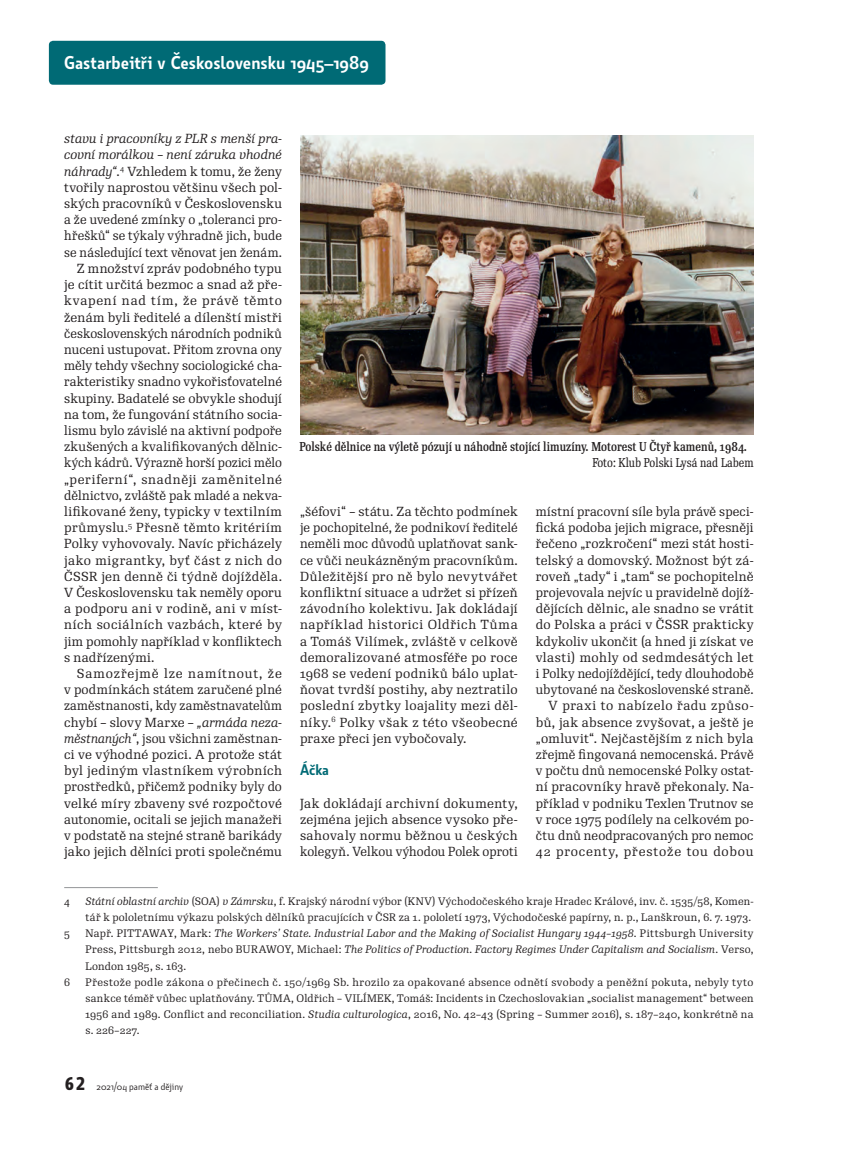
<style>
.page{position:relative;width:858px;height:1149px;background:#fff}
.page>*{position:absolute;margin:0;border:0;box-sizing:border-box;transform-origin:0 0}
.t1{font:600 18px "Botanika Std";color:#fff}
.t2{font:600 15px "Botanika Std";color:#006a75}
.t3{font:12.75px/16.2px "Re Public Std";letter-spacing:.015em;color:#231f20;text-align:justify}
.t4{font:12.75px "Re Public Std";letter-spacing:.015em;color:#231f20;scale:.96 1}
.t5{font:12.75px "Re Public Std";letter-spacing:.015em;color:#231f20;scale:.95 1}
.t6{font:12.75px "Re Public Std";letter-spacing:.045em;color:#231f20}
.t7{font:italic 12.75px "Re Public Std";letter-spacing:.01em;color:#231f20}
.t8{font:12.75px "Re Public Std";letter-spacing:.04em;color:#231f20}
.t9{font:12.75px "Re Public Std";letter-spacing:.035em;color:#231f20}
.t10{font:12.75px "Re Public Std";letter-spacing:.055em;color:#231f20}
.t11{font:12.75px "Re Public Std";letter-spacing:.065em;color:#231f20}
.t12{font:500 12.45px "Re Public Std Cond";color:#231f20}
.t13{font:12.45px "Re Public Std Cond";color:#231f20}
.t14{font:10.5px/16.2px "Re Public Std";letter-spacing:.02em;color:#231f20}
.t15{font:italic 10.5px/16.2px "Re Public Std";letter-spacing:.015em;color:#231f20;text-align:justify}
.t16{font:9.75px "Botanika Std";color:#231f20}
.s1{font-style:italic}
.s2{font-style:normal}
.s3{font-family:"Botanika Mono";font-weight:700;font-size:18px}
</style>
<div class="page">
<div style="left:49px;top:41px;width:336px;height:44px;background:#006a75;border-radius:4px"></div>
<hr style="left:64px;top:887px;width:94px;height:1px;background:#939598">
<img style="left:300px;top:135px;width:453px;height:300px">
<h1 class="t1" style="left:64px;top:51px;width:306px">Gastarbeitři v Československu 1945–1989</h1>
<p class="t7" style="left:64px;top:131px;width:219px">stavu i pracovníky z PLR s menší pra-</p>
<p class="t7" style="left:64px;top:147px;width:219px">covní morálkou – není záruka vhodné</p>
<p class="t3" style="left:64px;top:163px;width:219px"><span class="s1">náhrady“</span>.<sup>4</sup> Vzhledem k tomu, že ženy</p>
<p class="t3" style="left:64px;top:179px;width:219px">tvořily naprostou většinu všech pol-</p>
<p class="t3" style="left:64px;top:196px;width:219px">ských pracovníků v Československu</p>
<p class="t4" style="left:64px;top:212px;width:228px">a že uvedené zmínky o „toleranci pro-</p>
<p class="t4" style="left:64px;top:228px;width:228px">hřešků“ se týkaly výhradně jich, bude</p>
<p class="t4" style="left:64px;top:244px;width:228px">se následující text věnovat jen ženám.</p>
<p class="t3" style="left:77px;top:260px;width:206px">Z množství zpráv podobného typu</p>
<p class="t3" style="left:64px;top:277px;width:219px">je cítit určitá bezmoc a snad až pře-</p>
<p class="t10" style="left:64px;top:293px;width:219px">kvapení nad tím, že právě těmto</p>
<p class="t3" style="left:64px;top:309px;width:219px">ženám byli ředitelé a dílenští mistři</p>
<p class="t4" style="left:64px;top:325px;width:228px">československých národních podniků</p>
<p class="t3" style="left:64px;top:341px;width:219px">nuceni ustupovat. Přitom zrovna ony</p>
<p class="t3" style="left:64px;top:358px;width:219px">měly tehdy všechny sociologické cha-</p>
<p class="t3" style="left:64px;top:374px;width:219px">rakteristiky snadno vykořisťovatelné</p>
<p class="t3" style="left:64px;top:390px;width:219px">skupiny. Badatelé se obvykle shodují</p>
<p class="t3" style="left:64px;top:406px;width:219px">na tom, že fungování státního socia-</p>
<p class="t3" style="left:64px;top:422px;width:219px">lismu bylo závislé na aktivní podpoře</p>
<p class="t3" style="left:64px;top:439px;width:219px">zkušených a kvalifikovaných dělnic-</p>
<p class="t5" style="left:64px;top:455px;width:231px">kých kádrů. Výrazně horší pozici mělo</p>
<p class="t6" style="left:64px;top:471px;width:219px">„periferní“, snadněji zaměnitelné</p>
<p class="t3" style="left:64px;top:487px;width:219px">dělnictvo, zvláště pak mladé a nekva-</p>
<p class="t3" style="left:64px;top:503px;width:219px">lifikované ženy, typicky v textilním</p>
<p class="t3" style="left:64px;top:520px;width:219px">průmyslu.<sup>5</sup> Přesně těmto kritériím</p>
<p class="t3" style="left:64px;top:536px;width:219px">Polky vyhovovaly. Navíc přicházely</p>
<p class="t6" style="left:64px;top:552px;width:219px">jako migrantky, byť část z nich do</p>
<p class="t3" style="left:64px;top:568px;width:219px">ČSSR jen denně či týdně dojížděla.</p>
<p class="t3" style="left:64px;top:584px;width:219px">V Československu tak neměly oporu</p>
<p class="t6" style="left:64px;top:600px;width:219px">a podporu ani v rodině, ani v míst-</p>
<p class="t8" style="left:64px;top:617px;width:219px">ních sociálních vazbách, které by</p>
<p class="t3" style="left:64px;top:633px;width:219px">jim pomohly například v konfliktech</p>
<p class="t3" style="left:64px;top:649px;width:92px">s nadřízenými.</p>
<p class="t11" style="left:77px;top:665px;width:206px">Samozřejmě lze namítnout, že</p>
<p class="t3" style="left:64px;top:682px;width:219px">v podmínkách státem zaručené plné</p>
<p class="t5" style="left:64px;top:698px;width:231px">zaměstnanosti, kdy zaměstnavatelům</p>
<p class="t3" style="left:64px;top:714px;width:219px">chybí – slovy Marxe – <span class="s1">„armáda neza-</span></p>
<p class="t5" style="left:64px;top:730px;width:231px"><span class="s1">městnaných“</span>, jsou všichni zaměstnan-</p>
<p class="t3" style="left:64px;top:746px;width:219px">ci ve výhodné pozici. A protože stát</p>
<p class="t9" style="left:64px;top:762px;width:219px">byl jediným vlastníkem výrobních</p>
<p class="t3" style="left:64px;top:779px;width:219px">prostředků, přičemž podniky byly do</p>
<p class="t3" style="left:64px;top:795px;width:219px">velké míry zbaveny své rozpočtové</p>
<p class="t3" style="left:64px;top:811px;width:219px">autonomie, ocitali se jejich manažeři</p>
<p class="t3" style="left:64px;top:827px;width:219px">v podstatě na stejné straně barikády</p>
<p class="t3" style="left:64px;top:844px;width:219px">jako jejich dělníci proti společnému</p>
<p class="t12" style="left:299px;top:439px;width:448px">Polské dělnice na výletě pózují u náhodně stojící limuzíny. Motorest U Čtyř kamenů, 1984.</p>
<p class="t13" style="left:592px;top:455px;width:163px">Foto: Klub Polski Lysá nad Labem</p>
<p class="t3" style="left:300px;top:503px;width:219px">„šéfovi“ – státu. Za těchto podmínek je pochopitelné, že podnikoví ředitelé neměli moc důvodů uplatňovat sank&shy;ce vůči neukázněným pracovníkům.<br>Důležitější pro ně bylo nevytvářet konfliktní situace a udržet si přízeň závodního kolektivu. Jak dokládají například historici Oldřich Tůma a Tomáš Vilímek, zvláště v celkově demoralizované atmosféře po roce 1968 se vedení podniků bálo uplat&shy;ňovat tvrdší postihy, aby neztratilo poslední zbytky loajality mezi děl&shy;níky.<sup>6</sup> Polky však z této všeobecné praxe přeci jen vybočovaly.</p>
<p class="t2" style="left:300px;top:760px;width:31px">Áčka</p>
<p class="t3" style="left:300px;top:795px;width:219px">Jak dokládají archivní dokumenty, zejména jejich absence vysoko pře&shy;sahovaly normu běžnou u českých kolegyň. Velkou výhodou Polek oproti</p>
<p class="t3" style="left:535px;top:503px;width:219px;text-align:right">místní pracovní síle byla právě speci&shy;fická podoba jejich migrace, přesněji řečeno „rozkročení“ mezi stát hosti&shy;telský a domovský. Možnost být zá&shy;roveň „tady“ i „tam“ se pochopitelně projevovala nejvíc u pravidelně dojíž&shy;dějících dělnic, ale snadno se vrátit do Polska a práci v ČSSR prakticky kdykoliv ukončit (a hned ji získat ve vlasti) mohly od sedmdesátých let i Polky nedojíždějící, tedy dlouhodobě ubytované na československé straně.<br>V praxi to nabízelo řadu způso&shy;bů, jak absence zvyšovat, a ještě je „omluvit“. Nejčastějším z nich byla zřejmě fingovaná nemocenská. Právě v počtu dnů nemocenské Polky ostat&shy;ní pracovníky hravě překonaly. Na&shy;příklad v podniku Texlen Trutnov se v roce 1975 podílely na celkovém po&shy;čtu dnů neodpracovaných pro nemoc 42 procenty, přestože tou dobou</p>
<p class="t14" style="left:64px;top:893px;width:7px">4</p>
<p class="t14" style="left:85px;top:893px;width:669px"><span class="s1">Státní oblastní archiv</span> (SOA) <span class="s1">v Zámrsku</span>, f. Krajský národní výbor (KNV) Východočeského kraje Hradec Králové, inv. č. 1535/58, Komen&shy;tář k pololetnímu výkazu polských dělníků pracujících v ČSR za 1. pololetí 1973, Východočeské papírny, n. p., Lanškroun, 6. 7. 1973.</p>
<p class="t14" style="left:64px;top:925px;width:7px">5</p>
<p class="t15" style="left:85px;top:925px;width:669px"><span class="s2">Např. PITTAWAY, Mark:</span> The Workers’ State. Industrial Labor and the Making of Socialist Hungary 1944–1958<span class="s2">. Pittsburgh University Press, Pittsburgh 2012, nebo BURAWOY, Michael:</span> The Politics of Production. Factory Regimes Under Capitalism and Socialism<span class="s2">. Verso, London 1985, s. 163.</span></p>
<p class="t14" style="left:64px;top:974px;width:8px">6</p>
<p class="t14" style="left:85px;top:974px;width:669px;text-align:justify">Přestože podle zákona o přečinech č. 150/1969 Sb. hrozilo za opakované absence odnětí svobody a peněžní pokuta, nebyly tyto sankce téměř vůbec uplatňovány. TŮMA, Oldřich – VILÍMEK, Tomáš: Incidents in Czechoslovakian „socialist management“ between 1956 and 1989. Conflict and reconciliation. <span class="s1">Studia culturologica</span>, 2016, No. 42–43 (Spring – Summer 2016), s. 187–240, konkrétně na s. 226–227.</p>
<p class="t16" style="left:64px;top:1080px;width:120px"><span class="s3">62</span> 2021/04 paměť a dějiny</p>
</div>
